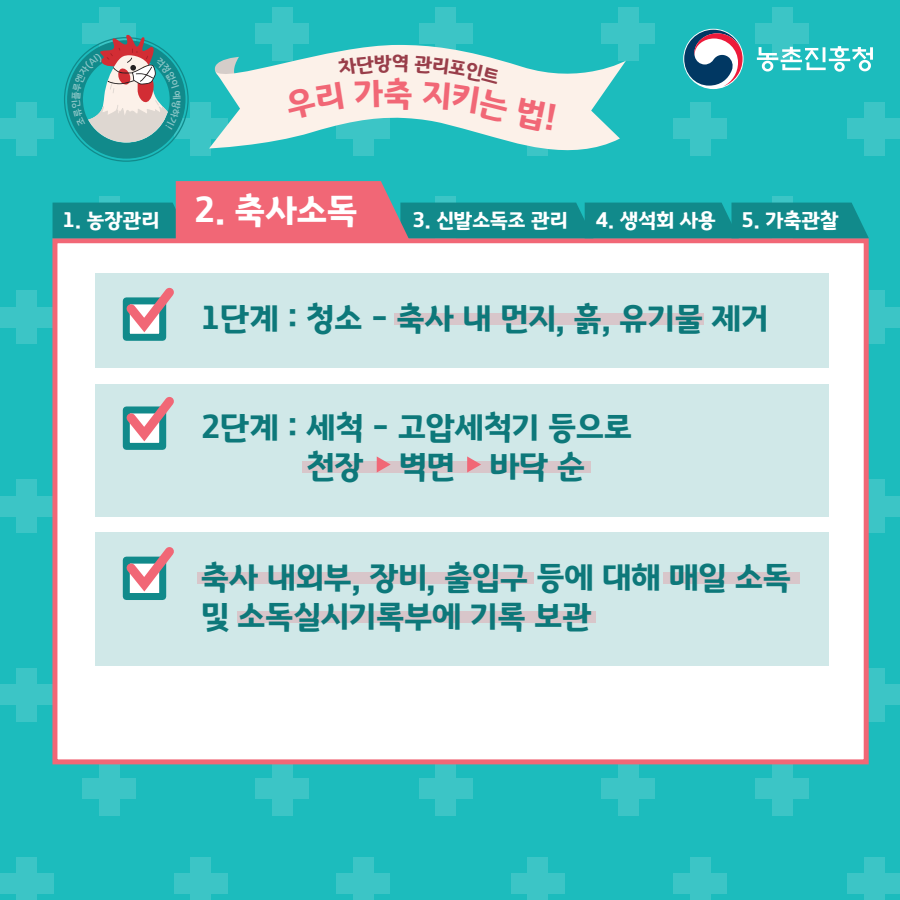
<style>
.page{position:relative;width:900px;height:900px;background:#1cbcbd}
.page>*{position:absolute;margin:0;border:0;box-sizing:border-box;transform-origin:0 0}
.t1{font:33.8px "Gyeonggi Title BOTF";color:#f16776}
.t2{font:32.7px/39.2px "Gyeonggi Title BOTF";color:#0d787a}
.t3{font:20.8px "Gyeonggi Title BOTF";color:#fff}
</style>
<div class="page">
<div style="left:99px;top:7px;width:20px;height:54px;background:#3cc5c6"></div>
<div style="left:82px;top:24px;width:54px;height:20px;background:#3cc5c6"></div>
<div style="left:272px;top:7px;width:20px;height:54px;background:#3cc5c6"></div>
<div style="left:255px;top:24px;width:54px;height:20px;background:#3cc5c6"></div>
<div style="left:618px;top:7px;width:20px;height:54px;background:#3cc5c6"></div>
<div style="left:601px;top:24px;width:54px;height:20px;background:#3cc5c6"></div>
<div style="left:17px;top:102px;width:20px;height:54px;background:#3cc5c6"></div>
<div style="left:0;top:119px;width:54px;height:20px;background:#3cc5c6"></div>
<div style="left:191px;top:102px;width:20px;height:54px;background:#3cc5c6"></div>
<div style="left:174px;top:119px;width:54px;height:20px;background:#3cc5c6"></div>
<div style="left:436px;top:7px;width:20px;height:54px;background:#3cc5c6"></div>
<div style="left:419px;top:24px;width:54px;height:20px;background:#3cc5c6"></div>
<div style="left:772px;top:7px;width:21px;height:54px;background:#3cc5c6"></div>
<div style="left:756px;top:24px;width:53px;height:20px;background:#3cc5c6"></div>
<div style="left:690px;top:102px;width:20px;height:54px;background:#3cc5c6"></div>
<div style="left:673px;top:119px;width:54px;height:20px;background:#3cc5c6"></div>
<div style="left:864px;top:102px;width:20px;height:54px;background:#3cc5c6"></div>
<div style="left:847px;top:119px;width:53px;height:20px;background:#3cc5c6"></div>
<div style="left:17px;top:291px;width:20px;height:53px;background:#3cc5c6"></div>
<div style="left:0;top:307px;width:54px;height:21px;background:#3cc5c6"></div>
<div style="left:864px;top:291px;width:20px;height:53px;background:#3cc5c6"></div>
<div style="left:847px;top:307px;width:53px;height:21px;background:#3cc5c6"></div>
<div style="left:17px;top:479px;width:20px;height:54px;background:#3cc5c6"></div>
<div style="left:0;top:496px;width:54px;height:20px;background:#3cc5c6"></div>
<div style="left:864px;top:479px;width:20px;height:54px;background:#3cc5c6"></div>
<div style="left:847px;top:496px;width:53px;height:20px;background:#3cc5c6"></div>
<div style="left:17px;top:668px;width:20px;height:54px;background:#3cc5c6"></div>
<div style="left:0;top:685px;width:54px;height:20px;background:#3cc5c6"></div>
<div style="left:864px;top:668px;width:20px;height:54px;background:#3cc5c6"></div>
<div style="left:847px;top:685px;width:53px;height:20px;background:#3cc5c6"></div>
<div style="left:99px;top:762px;width:20px;height:54px;background:#3cc5c6"></div>
<div style="left:82px;top:779px;width:54px;height:20px;background:#3cc5c6"></div>
<div style="left:272px;top:762px;width:20px;height:54px;background:#3cc5c6"></div>
<div style="left:255px;top:779px;width:54px;height:20px;background:#3cc5c6"></div>
<div style="left:618px;top:762px;width:20px;height:54px;background:#3cc5c6"></div>
<div style="left:601px;top:779px;width:54px;height:20px;background:#3cc5c6"></div>
<div style="left:17px;top:857px;width:20px;height:43px;background:#3cc5c6"></div>
<div style="left:0;top:874px;width:54px;height:20px;background:#3cc5c6"></div>
<div style="left:191px;top:857px;width:20px;height:43px;background:#3cc5c6"></div>
<div style="left:174px;top:874px;width:54px;height:20px;background:#3cc5c6"></div>
<div style="left:436px;top:762px;width:20px;height:54px;background:#3cc5c6"></div>
<div style="left:419px;top:779px;width:54px;height:20px;background:#3cc5c6"></div>
<div style="left:353px;top:857px;width:21px;height:43px;background:#3cc5c6"></div>
<div style="left:337px;top:874px;width:53px;height:20px;background:#3cc5c6"></div>
<div style="left:527px;top:857px;width:21px;height:43px;background:#3cc5c6"></div>
<div style="left:511px;top:874px;width:53px;height:20px;background:#3cc5c6"></div>
<div style="left:772px;top:762px;width:21px;height:54px;background:#3cc5c6"></div>
<div style="left:756px;top:779px;width:53px;height:20px;background:#3cc5c6"></div>
<div style="left:690px;top:857px;width:20px;height:43px;background:#3cc5c6"></div>
<div style="left:673px;top:874px;width:54px;height:20px;background:#3cc5c6"></div>
<div style="left:864px;top:857px;width:20px;height:43px;background:#3cc5c6"></div>
<div style="left:847px;top:874px;width:53px;height:20px;background:#3cc5c6"></div>
<svg style="left:209px;top:45px;width:417px;height:111px"></svg>
<div style="left:52px;top:238px;width:817px;height:526px;background:#fff;border:5px solid #f16776"></div>
<div style="left:95px;top:533px;width:734px;height:133px;background:#d0e8e8"></div>
<svg style="left:124px;top:599px;width:41px;height:1px"></svg>
<svg style="left:122px;top:547px;width:52px;height:52px"></svg>
<svg style="left:683px;top:29px;width:61px;height:60px"></svg>
<svg style="left:757px;top:46px;width:116px;height:26px"></svg>
<svg style="left:684px;top:30px;width:59px;height:56px;background:#71889e"></svg>
<div style="left:95px;top:273px;width:734px;height:94px;background:#d0e8e8"></div>
<svg style="left:124px;top:340px;width:41px;height:1px"></svg>
<svg style="left:122px;top:287px;width:52px;height:53px"></svg>
<div style="left:95px;top:384px;width:734px;height:132px;background:#d0e8e8"></div>
<svg style="left:124px;top:449px;width:41px;height:1px"></svg>
<svg style="left:122px;top:397px;width:52px;height:52px"></svg>
<svg style="left:377px;top:456px;width:8px;height:5px"></svg>
<svg style="left:467px;top:456px;width:8px;height:5px"></svg>
<svg style="left:53px;top:181px;width:816px;height:61px"></svg>
<div style="left:395px;top:313px;width:309px;height:12px;background:#d8c6ca"></div>
<div style="left:303px;top:461px;width:288px;height:12px;background:#d8c6ca"></div>
<div style="left:198px;top:572px;width:336px;height:12px;background:#d8c6ca"></div>
<div style="left:237px;top:611px;width:359px;height:12px;background:#d8c6ca"></div>
<div style="left:663px;top:572px;width:137px;height:12px;background:#d8c6ca"></div>
<div style="left:284px;top:55px;width:124px;height:66px;background:#fcf1e9"></div>
<svg style="left:414px;top:55px;width:142px;height:76px;background:#e3ebe4"></svg>
<svg style="left:64px;top:35px;width:125px;height:127px"></svg>
<p class="t1" style="left:384px;top:78px;width:30px">축</p>
<p class="t3" style="left:63px;top:210px;width:296px">1. 농장관리 <sup>2.</sup> <sup>축사소독</sup></p>
<p class="t3" style="left:412px;top:210px;width:157px">3. 신발소독조 관리</p>
<p class="t3" style="left:596px;top:210px;width:244px">4. 생석회 사용 5. 가축관찰</p>
<p class="t2" style="left:201px;top:299px;width:569px">1단계 : 청소 - 축사 내 먼지, 흙, 유기물 제거</p>
<p class="t2" style="left:307px;top:408px;width:326px;text-indent:-106px">2단계 : 세척 - 고압세척기 등으로 천장 벽면 바닥 순</p>
<p class="t2" style="left:201px;top:558px;width:591px">축사 내외부, 장비, 출입구 등에 대해 매일 소독 및 소독실시기록부에 기록 보관</p>
</div>
